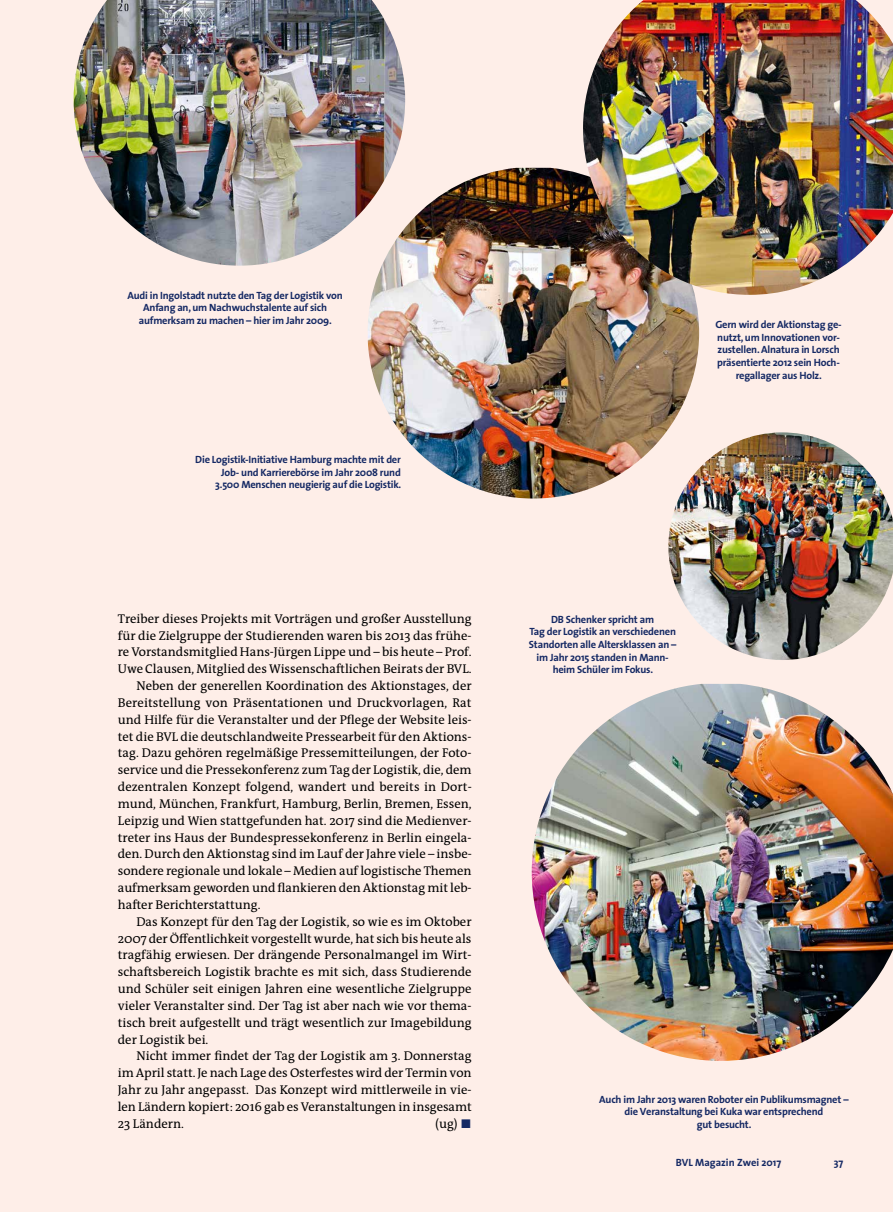
<style>
.page{position:relative;width:893px;height:1212px;background:#feeee8}
.page>*{position:absolute;margin:0;border:0;box-sizing:border-box;transform-origin:0 0}
.t1{font:12.75px "The Antiqua B W5 Reg";color:#000}
.t2{font:700 10.5px/12.6px "The Sans";letter-spacing:-.02em;color:#152964;text-align:center}
.t3{font:700 10.5px "The Sans";color:#152964}
.s1{font-family:"The Sans Extra Bold Expert";color:#152964}
</style>
<div class="page">
<img style="left:74px;top:0;width:331px;height:266px">
<img style="left:368px;top:168px;width:331px;height:330px">
<img style="left:532px;top:684px;width:361px;height:377px">
<img style="left:583px;top:0;width:310px;height:295px">
<img style="left:668px;top:432px;width:225px;height:228px">
<p class="t2" style="left:127px;top:289px;width:217px">Audi in Ingolstadt nutzte den Tag der Logistik von<br>Anfang an, um Nachwuchstalente auf sich aufmerksam zu machen – hier im Jahr 2009.</p>
<p class="t2" style="left:195px;top:453px;width:207px;text-align:right">Die Logistik-Initiative Hamburg machte mit der<br>Job- und Karrierebörse im Jahr 2008 rund<br>3.500 Menschen neugierig auf die Logistik.</p>
<p class="t1" style="left:118px;top:609px;width:355px">Treiber dieses Projekts mit Vorträgen und großer Ausstellung</p>
<p class="t1" style="left:118px;top:626px;width:355px">für die Zielgruppe der Studierenden waren bis 2013 das frühe-</p>
<p class="t1" style="left:118px;top:643px;width:355px">re Vorstandsmitglied Hans-Jürgen Lippe und – bis heute – Prof.</p>
<p class="t1" style="left:118px;top:660px;width:355px">Uwe Clausen, Mitglied des Wissenschaftlichen Beirats der BVL.</p>
<p class="t1" style="left:136px;top:677px;width:337px">Neben der generellen Koordination des Aktionstages, der</p>
<p class="t1" style="left:118px;top:694px;width:355px">Bereitstellung von Präsentationen und Druckvorlagen, Rat</p>
<p class="t1" style="left:118px;top:710px;width:355px">und Hilfe für die Veranstalter und der Pflege der Website leis-</p>
<p class="t1" style="left:118px;top:727px;width:355px">tet die BVL die deutschlandweite Pressearbeit für den Aktions-</p>
<p class="t1" style="left:118px;top:744px;width:355px">tag. Dazu gehören regelmäßige Pressemitteilungen, der Foto-</p>
<p class="t1" style="left:118px;top:761px;width:355px">service und die Pressekonferenz zum Tag der Logistik, die, dem</p>
<p class="t1" style="left:118px;top:778px;width:355px">dezentralen Konzept folgend, wandert und bereits in Dort-</p>
<p class="t1" style="left:118px;top:795px;width:355px">mund, München, Frankfurt, Hamburg, Berlin, Bremen, Essen,</p>
<p class="t1" style="left:118px;top:811px;width:355px">Leipzig und Wien stattgefunden hat. 2017 sind die Medienver-</p>
<p class="t1" style="left:118px;top:828px;width:355px">treter ins Haus der Bundespressekonferenz in Berlin eingela-</p>
<p class="t1" style="left:118px;top:845px;width:355px">den. Durch den Aktionstag sind im Lauf der Jahre viele – insbe-</p>
<p class="t1" style="left:118px;top:862px;width:355px">sondere regionale und lokale – Medien auf logistische Themen</p>
<p class="t1" style="left:118px;top:879px;width:355px">aufmerksam geworden und flankieren den Aktionstag mit leb-</p>
<p class="t1" style="left:118px;top:896px;width:144px">hafter Berichterstattung.</p>
<p class="t1" style="left:136px;top:912px;width:337px">Das Konzept für den Tag der Logistik, so wie es im Oktober</p>
<p class="t1" style="left:118px;top:929px;width:355px">2007 der Öffentlichkeit vorgestellt wurde, hat sich bis heute als</p>
<p class="t1" style="left:118px;top:946px;width:355px">tragfähig erwiesen. Der drängende Personalmangel im Wirt-</p>
<p class="t1" style="left:118px;top:963px;width:355px">schaftsbereich Logistik brachte es mit sich, dass Studierende</p>
<p class="t1" style="left:118px;top:980px;width:355px">und Schüler seit einigen Jahren eine wesentliche Zielgruppe</p>
<p class="t1" style="left:118px;top:997px;width:355px">vieler Veranstalter sind. Der Tag ist aber nach wie vor thema-</p>
<p class="t1" style="left:118px;top:1013px;width:355px">tisch breit aufgestellt und trägt wesentlich zur Imagebildung</p>
<p class="t1" style="left:118px;top:1030px;width:92px">der Logistik bei.</p>
<p class="t1" style="left:136px;top:1047px;width:337px">Nicht immer findet der Tag der Logistik am 3. Donnerstag</p>
<p class="t1" style="left:118px;top:1064px;width:355px">im April statt. Je nach Lage des Osterfestes wird der Termin von</p>
<p class="t1" style="left:118px;top:1081px;width:355px">Jahr zu Jahr angepasst. Das Konzept wird mittlerweile in vie-</p>
<p class="t1" style="left:118px;top:1098px;width:355px">len Ländern kopiert: 2016 gab es Veranstaltungen in insgesamt</p>
<p class="t1" style="left:118px;top:1114px;width:68px">23 Ländern.</p>
<p class="t1" style="left:435px;top:1114px;width:38px">(ug) <span class="s1">ó</span></p>
<p class="t2" style="left:715px;top:318px;width:128px">Gern wird der Aktionstag ge&shy;nutzt, um Innovationen vor&shy;zustellen. Alnatura in Lorsch präsentierte 2012 sein Hoch&shy;regallager aus Holz.</p>
<p class="t2" style="left:529px;top:613px;width:149px">DB Schenker spricht am<br>Tag der Logistik an verschiedenen<br>Standorten alle Altersklassen an – im Jahr 2015 standen in Mann&shy;heim Schüler im Fokus.</p>
<p class="t2" style="left:599px;top:1092px;width:251px">Auch im Jahr 2013 waren Roboter ein Publikumsmagnet – die Veranstaltung bei Kuka war entsprechend<br>gut besucht.</p>
<p class="t3" style="left:676px;top:1153px;width:107px">BVL Magazin Zwei 2017</p>
<p class="t2" style="left:834px;top:1155px;width:11px">37</p>
</div>
